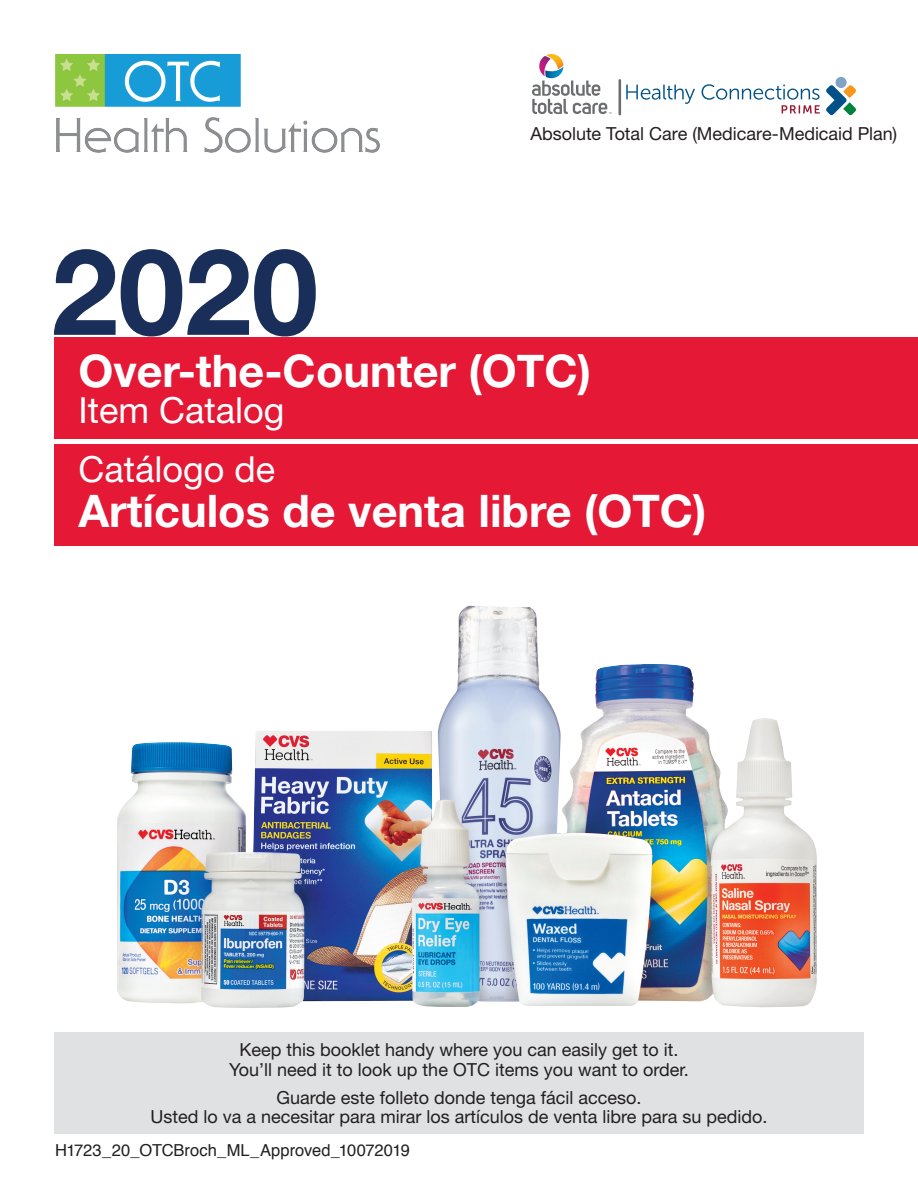
<style>
.page{position:relative;width:918px;height:1188px;background:#fff}
.page>*{position:absolute;margin:0;border:0;box-sizing:border-box;transform-origin:0 0}
.t1{font:700 120px "Helvetica Neue LT Std";color:#192e58}
.t2{font:700 45px "Helvetica Neue LT Std";color:#fff}
.t3{font:36px/59.7px "Helvetica Neue LT Std";color:#fff}
.t4{font:18px/19.5px "Helvetica Neue LT Std";color:#231f20;text-align:center}
.t5{font:16.5px "Helvetica";color:#231f20}
</style>
<div class="page">
<img style="left:117px;top:617px;width:700px;height:391px">
<div style="left:54px;top:338px;width:864px;height:101px;background:#e51836"></div>
<div style="left:54px;top:444px;width:864px;height:101px;background:#e51836"></div>
<div style="left:54px;top:1032px;width:810px;height:102px;background:#dfe1e2"></div>
<img style="left:55px;top:54px;width:324px;height:99px">
<svg style="left:532px;top:54px;width:80px;height:60px"></svg>
<hr style="left:618px;top:80px;width:3px;height:34px;background:#6c6d70">
<svg style="left:826px;top:85px;width:30px;height:30px"></svg>
<div style="left:836px;top:77px;width:11px;height:11px;background:#80a2c6;border-radius:50%"></div>
<svg style="left:626px;top:85px;width:69px;height:19px"></svg>
<svg style="left:702px;top:84px;width:118px;height:30px"></svg>
<p class="t4" style="left:530px;top:123px;width:368px">Absolute Total Care (Medicare-Medicaid Plan)</p>
<h1 class="t1" style="left:51px;top:218px;width:268px">2020</h1>
<h2 class="t2" style="left:78px;top:343px;width:514px">Over-the-Counter (OTC)</h2>
<h3 class="t3" style="left:78px;top:379px;width:208px">Item Catalog<br>Catálogo de</h3>
<h2 class="t2" style="left:78px;top:483px;width:630px">Artículos de venta libre (OTC)</h2>
<p class="t4" style="left:229px;top:1040px;width:461px">Keep this booklet handy where you can easily get to it.<br>You’ll need it to look up the OTC items you want to order.</p>
<p class="t4" style="left:150px;top:1087px;width:619px">Guarde este folleto donde tenga fácil acceso.<br>Usted lo va a necesitar para mirar los artículos de venta libre para su pedido.</p>
<p class="t5" style="left:55px;top:1137px;width:356px">H1723_20_OTCBroch_ML_Approved_10072019</p>
</div>
